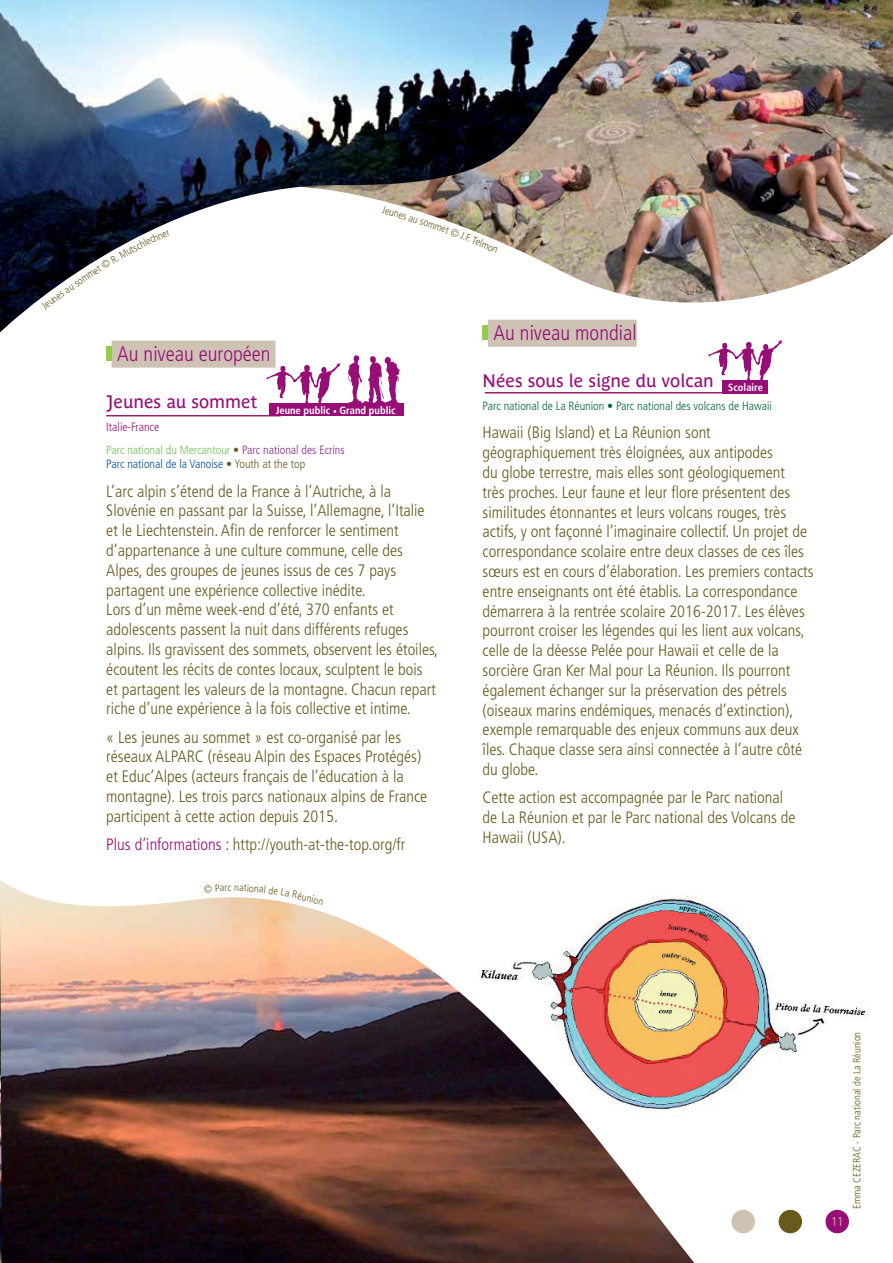
<style>
.page{position:relative;width:893px;height:1263px;background:#fff}
.page>*{position:absolute;margin:0;border:0;box-sizing:border-box;transform-origin:0 0}
.t1{font:300 condensed 21px "Frutiger LT Std";color:#960e76}
.t2{font:18px "Parisine Plus Std";color:#960e76}
.t3{font:300 condensed 16.5px/19.8px "Frutiger LT Std";color:#685a1d}
.t4{font:300 condensed 12.9px "Frutiger LT Std";color:#cec2b4}
.t5{font:300 condensed 12px/23px "Frutiger LT Std";color:#70bf54}
.t6{font:300 condensed 12px "Frutiger LT Std";color:#006837}
.t7{font:300 condensed 12px "Frutiger LT Std";color:#034ea2}
.t8{font:300 condensed 10.5px "Frutiger LT Std";color:#685a1d}
.t9{font:700 condensed 10.5px "Frutiger LT Std";color:#fff}
.s1{color:#960e76}
.s2{color:#685a1d}
.s3{color:#812990}
.s4{font-size:7.5px}
</style>
<div class="page">
<img style="left:694px;top:896px;width:172px;height:209px">
<img style="left:609px;top:0;width:284px;height:303px">
<div style="left:112px;top:341px;width:163px;height:27px;background:#cec2b4"></div>
<div style="left:106px;top:346px;width:6px;height:15px;background:#96ca4f"></div>
<div style="left:488px;top:320px;width:149px;height:27px;background:#cec2b4"></div>
<div style="left:483px;top:325px;width:5px;height:15px;background:#96ca4f"></div>
<img style="left:0;top:880px;width:694px;height:383px">
<img style="left:0;top:0;width:609px;height:332px">
<hr style="left:106px;top:415px;width:175px;height:1px;background:#99216c">
<div style="left:269px;top:404px;width:135px;height:12px;background:#960e76"></div>
<svg style="left:267px;top:363px;width:74px;height:41px"></svg>
<hr style="left:485px;top:392px;width:251px;height:1px;background:#99216c">
<div style="left:723px;top:380px;width:45px;height:13px;background:#960e76"></div>
<svg style="left:708px;top:340px;width:74px;height:44px"></svg>
<svg style="left:347px;top:355px;width:53px;height:49px"></svg>
<div style="left:825px;top:1210px;width:24px;height:23px;background:#960e76;border-radius:50%"></div>
<div style="left:779px;top:1210px;width:23px;height:23px;background:#685a1d;border-radius:50%"></div>
<div style="left:731px;top:1210px;width:24px;height:23px;background:#cec2b4;border-radius:50%"></div>
<svg style="left:382px;top:206px;width:89px;height:36px"></svg>
<svg style="left:481px;top:242px;width:17px;height:11px"></svg>
<svg style="left:204px;top:884px;width:23px;height:8px"></svg>
<svg style="left:235px;top:884px;width:88px;height:21px"></svg>
<svg style="left:41px;top:230px;width:129px;height:80px"></svg>
<p class="t1" style="left:117px;top:342px;width:155px">Au niveau européen</p>
<p class="t2" style="left:106px;top:391px;width:152px">Jeunes au sommet</p>
<p class="t5" style="left:106px;top:415px;width:240px"><span class="s1">Italie-France<br></span>Parc national du Mercantour <span class="s2">•</span> <span class="s3">Parc national des Ecrins</span></p>
<p class="t7" style="left:106px;top:457px;width:200px">Parc national de la Vanoise <span class="s2">• Youth at the top</span></p>
<p class="t3" style="left:106px;top:481px;width:333px">L’arc alpin s’étend de la France à l’Autriche, à la Slovénie en passant par la Suisse, l’Allemagne, l’Italie et le Liechtenstein. Afin de renforcer le sentiment d’appartenance à une culture commune, celle des Alpes, des groupes de jeunes issus de ces 7 pays partagent une expérience collective inédite.<br>Lors d’un même week-end d’été, 370 enfants et adolescents passent la nuit dans différents refuges alpins. Ils gravissent des sommets, observent les étoiles, écoutent les récits de contes locaux, sculptent le bois et partagent les valeurs de la montagne. Chacun repart riche d’une expérience à la fois collective et intime.</p>
<p class="t3" style="left:106px;top:727px;width:322px">« Les jeunes au sommet » est co-organisé par les réseaux ALPARC (réseau Alpin des Espaces Protégés) et Educ’Alpes (acteurs français de l’éducation à la montagne). Les trois parcs nationaux alpins de France participent à cette action depuis 2015.</p>
<p class="t3" style="left:106px;top:835px;width:301px"><span class="s1">Plus d’informations :</span> http://youth-at-the-top.org/fr</p>
<p class="t9" style="left:276px;top:404px;width:121px">Jeune public <span class="s4">•</span> Grand public</p>
<p class="t8" style="left:228px;top:882px;width:5px">c</p>
<p class="t8" style="left:471px;top:232px;width:16px;rotate:22deg">. Tel</p>
<p class="t1" style="left:493px;top:321px;width:145px">Au niveau mondial</p>
<p class="t2" style="left:483px;top:370px;width:233px">Nées sous le signe du volcan</p>
<p class="t6" style="left:483px;top:399px;width:291px">Parc national de La Réunion • Parc national des volcans de Hawaii</p>
<p class="t3" style="left:483px;top:423px;width:332px">Hawaii (Big Island) et La Réunion sont géographiquement très éloignées, aux antipodes<br>du globe terrestre, mais elles sont géologiquement<br>très proches. Leur faune et leur flore présentent des similitudes étonnantes et leurs volcans rouges, très actifs, y ont façonné l’imaginaire collectif. Un projet de correspondance scolaire entre deux classes de ces îles sœurs est en cours d’élaboration. Les premiers contacts entre enseignants ont été établis. La correspondance démarrera à la rentrée scolaire 2016-2017. Les élèves pourront croiser les légendes qui les lient aux volcans, celle de la déesse Pelée pour Hawaii et celle de la sorcière Gran Ker Mal pour La Réunion. Ils pourront également échanger sur la préservation des pétrels (oiseaux marins endémiques, menacés d’extinction), exemple remarquable des enjeux communs aux deux îles. Chaque classe sera ainsi connectée à l’autre côté du globe.</p>
<p class="t3" style="left:483px;top:788px;width:314px">Cette action est accompagnée par le Parc national de La Réunion et par le Parc national des Volcans de<br>Hawaii (USA).</p>
<p class="t9" style="left:728px;top:381px;width:36px">Scolaire</p>
<p class="t4" style="left:831px;top:1214px;width:14px">11</p>
<p class="t8" style="left:851px;top:1209px;width:179px;rotate:-90deg">Emma CEZERAC - Parc national de La Réunion</p>
</div>
